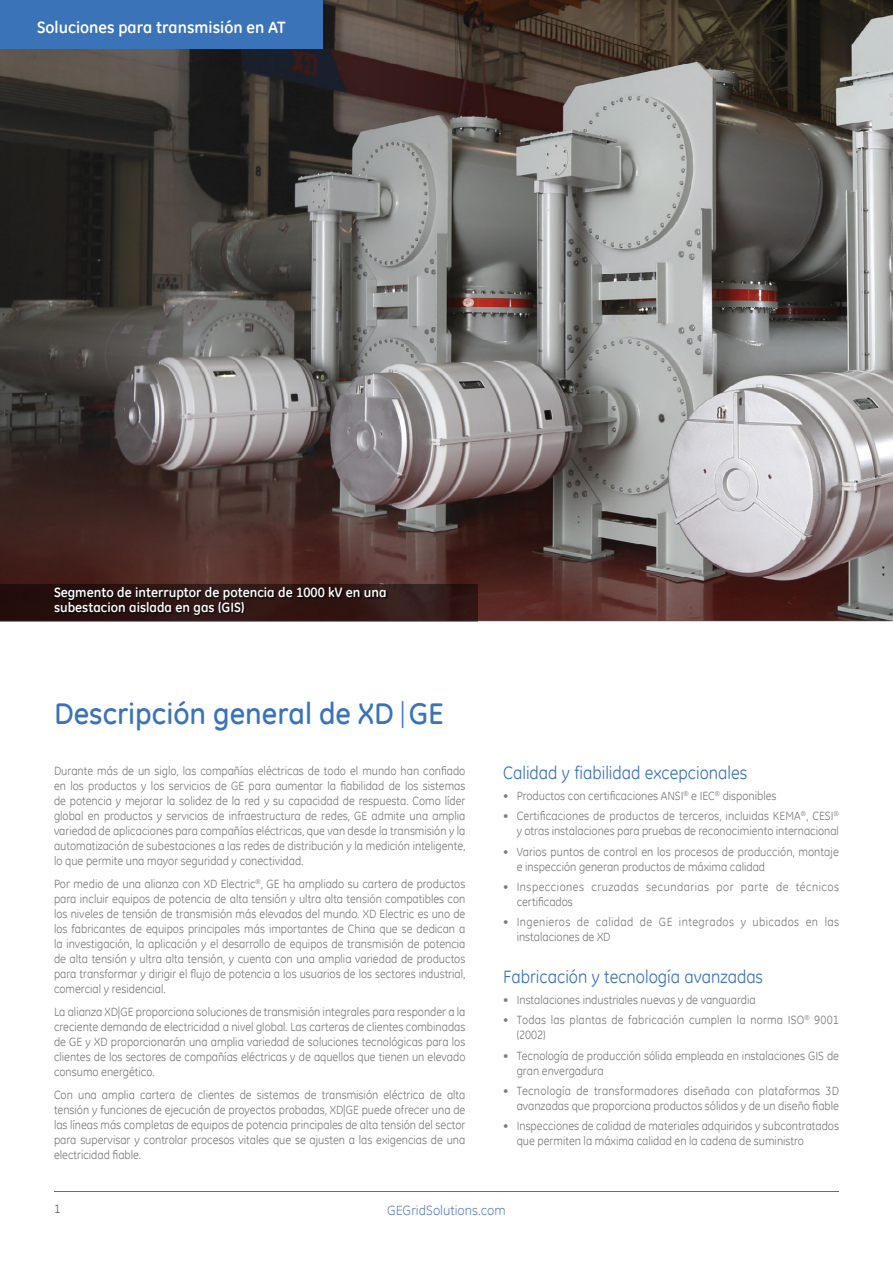
<style>
.page{position:relative;width:893px;height:1263px;background:#fff}
.page>*{position:absolute;margin:0;border:0;box-sizing:border-box;transform-origin:0 0}
.t1{font:500 30px "GE Inspira";color:#3b73b9}
.t2{font:18px "GE Inspira";color:#3b73b9;scale:.95 1}
.t3{font:700 16.5px "GE Inspira";color:#fff}
.t4{font:700 13.5px/15px "GE Inspira";color:#fff}
.t5{font:13.5px "GE Inspira";color:#6387c4}
.t6{font:12px/15px "GE Inspira";color:#797a7d;text-align:justify;scale:.95 1}
.t7{font:12px/15px "GE Inspira";letter-spacing:.035em;color:#797a7d;scale:.95 1}
.t8{font:12px/15px "GE Inspira";letter-spacing:.04em;color:#797a7d;scale:.95 1}
.t9{font:12px/15px "GE Inspira";letter-spacing:.02em;color:#797a7d;scale:.95 1}
.t10{font:12px "GE Inspira";color:#58595b}
.s1{font-size:26.4px}
</style>
<div class="page">
<hr style="left:54px;top:1191px;width:785px;height:1px;background:#3b73b9">
<svg style="left:0;top:0;width:893px;height:621px;background:#6c6562"></svg>
<svg style="left:0;top:584px;width:478px;height:38px;background:#331d1b"></svg>
<svg style="left:53px;top:587px;width:336px;height:30px;background:#26110f"></svg>
<div style="left:0;top:0;width:323px;height:49px;background:#3b73b9"></div>
<h3 class="t3" style="left:37px;top:16px;width:250px">Soluciones para transmisión en AT</h3>
<p class="t4" style="left:54px;top:585px;width:334px">Segmento de interruptor de potencia de 1000 kV en una subestacion aislada en gas (GIS)</p>
<h1 class="t1" style="left:54px;top:695px;width:391px">Descripción general de XD <span class="s1">|</span> GE</h1>
<p class="t6" style="left:54px;top:763px;width:435px">Durante más de un siglo, las compañías eléctricas de todo el mundo han confiado en los productos y los servicios de GE para aumentar la fiabilidad de los sistemas de potencia y mejorar la solidez de la red y su capacidad de respuesta. Como líder global en productos y servicios de infraestructura de redes, GE admite una amplia variedad de aplicaciones para compañías eléctricas, que van desde la transmisión y la automatización de subestaciones a las redes de distribución y la medición inteligente, lo que permite una mayor seguridad y conectividad.</p>
<p class="t6" style="left:54px;top:876px;width:435px">Por medio de una alianza con XD Electric<sup>®</sup>, GE ha ampliado su cartera de productos para incluir equipos de potencia de alta tensión y ultra alta tensión compatibles con los niveles de tensión de transmisión más elevados del mundo. XD Electric es uno de los fabricantes de equipos principales más importantes de China que se dedican a la investigación, la aplicación y el desarrollo de equipos de transmisión de potencia de alta tensión y ultra alta tensión, y cuenta con una amplia variedad de productos para transformar y dirigir el flujo de potencia a los usuarios de los sectores industrial, comercial y residencial.</p>
<p class="t6" style="left:54px;top:1004px;width:435px">La alianza XD|GE proporciona soluciones de transmisión integrales para responder a la creciente demanda de electricidad a nivel global. Las carteras de clientes combinadas de GE y XD proporcionarán una amplia variedad de soluciones tecnológicas para los clientes de los sectores de compañías eléctricas y de aquellos que tienen un elevado consumo energético.</p>
<p class="t6" style="left:54px;top:1087px;width:435px">Con una amplia cartera de clientes de sistemas de transmisión eléctrica de alta tensión y funciones de ejecución de proyectos probadas, XD|GE puede ofrecer una de las líneas más completas de equipos de potencia principales de alta tensión del sector para supervisar y controlar procesos vitales que se ajusten a las exigencias de una electricidad fiable.</p>
<h2 class="t2" style="left:503px;top:761px;width:258px">Calidad y fiabilidad excepcionales</h2>
<p class="t6" style="left:503px;top:788px;width:289px">• Productos con certificaciones ANSI<sup>®</sup> e IEC<sup>®</sup> disponibles</p>
<p class="t6" style="left:503px;top:808px;width:355px;text-align:right">• Certificaciones de productos de terceros, incluidas KEMA<sup>®</sup>, CESI<sup>® </sup>y otras instalaciones para pruebas de reconocimiento internacional</p>
<p class="t6" style="left:517px;top:844px;width:341px;text-indent:-13px">• Varios puntos de control en los procesos de producción, montaje e inspección generan productos de máxima calidad</p>
<p class="t8" style="left:517px;top:879px;width:341px;text-indent:-13px">• Inspecciones cruzadas secundarias por parte de técnicos certificados</p>
<p class="t7" style="left:517px;top:914px;width:341px;text-indent:-13px">• Ingenieros de calidad de GE integrados y ubicados en las instalaciones de XD</p>
<h2 class="t2" style="left:503px;top:965px;width:275px">Fabricación y tecnología avanzadas</h2>
<p class="t6" style="left:503px;top:992px;width:267px">• Instalaciones industriales nuevas y de vanguardia</p>
<p class="t9" style="left:517px;top:1012px;width:341px;text-indent:-14px">• Todas las plantas de fabricación cumplen la norma ISO<sup>®</sup> 9001 (2002)</p>
<p class="t6" style="left:517px;top:1048px;width:341px;text-indent:-13px">• Tecnología de producción sólida empleada en instalaciones GIS de gran envergadura</p>
<p class="t6" style="left:503px;top:1083px;width:355px;text-align:right">• Tecnología de transformadores diseñada con plataformas 3D avanzadas que proporciona productos sólidos y de un diseño fiable</p>
<p class="t6" style="left:517px;top:1118px;width:341px;text-indent:-13px">• Inspecciones de calidad de materiales adquiridos y subcontratados que permiten la máxima calidad en la cadena de suministro</p>
<p class="t10" style="left:54px;top:1201px;width:8px">1</p>
<p class="t5" style="left:387px;top:1201px;width:120px">GEGridSolutions.com</p>
</div>
